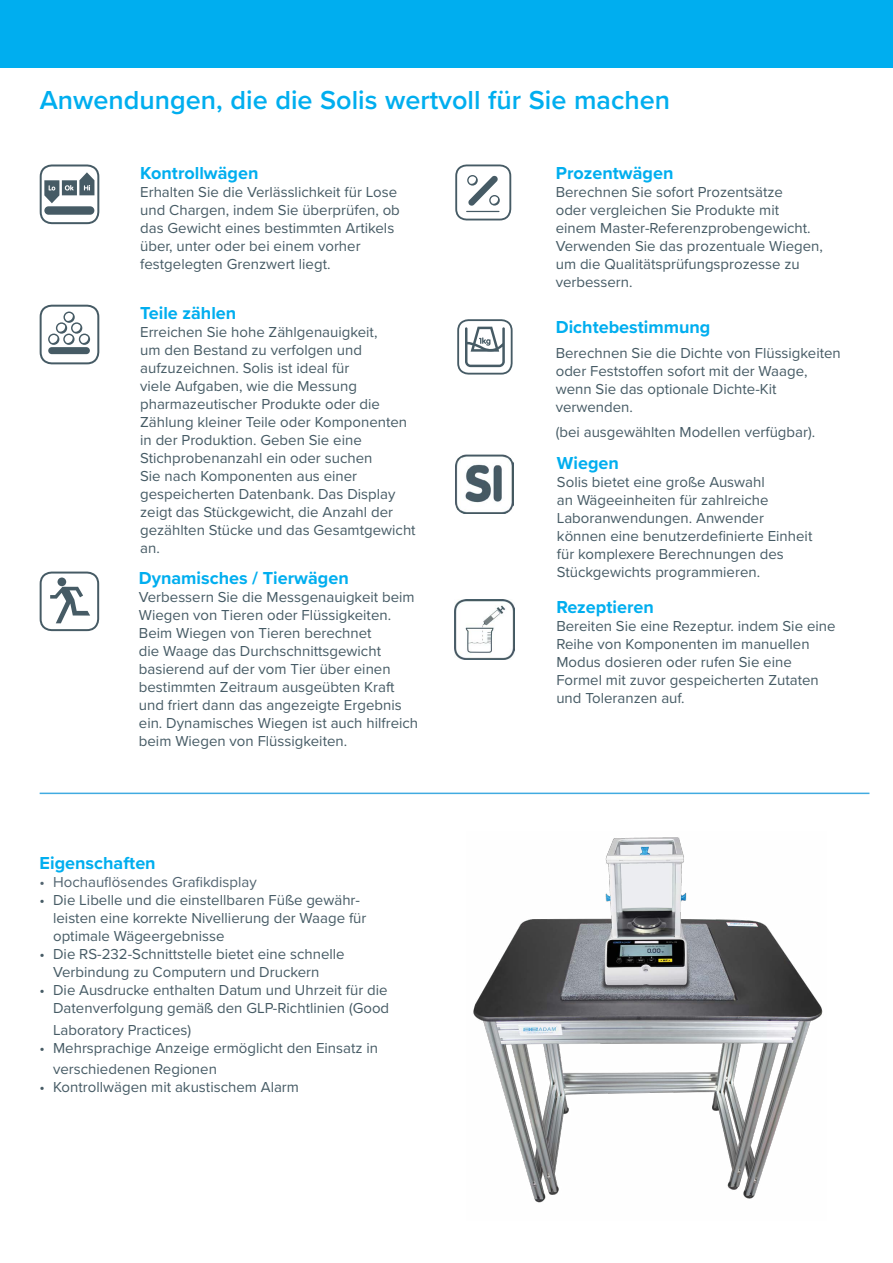
<style>
.page{position:relative;width:893px;height:1263px;background:#fff}
.page>*{position:absolute;margin:0;border:0;box-sizing:border-box;transform-origin:0 0}
.t1{font:600 27px "Proxima Nova";color:#00aeef}
.t2{font:700 18px "Proxima Nova";color:#00aeef}
.t3{font:15px/18px "Proxima Nova";color:#465b65}
.t4{font:15px "Proxima Nova";color:#526470}
</style>
<div class="page">
<div style="left:0;top:0;width:893px;height:67px;background:#00aeef"></div>
<img style="left:455px;top:599px;width:59px;height:60px">
<hr style="left:40px;top:793px;width:829px;height:1px;background:#41abe1">
<svg style="left:455px;top:165px;width:56px;height:55px"></svg>
<hr style="left:466px;top:211px;width:33px;height:1px;background:#465b65">
<svg style="left:40px;top:305px;width:59px;height:59px"></svg>
<div style="left:48px;top:347px;width:42px;height:7px;background:#465b65;border-radius:4px"></div>
<svg style="left:40px;top:165px;width:59px;height:59px"></svg>
<img style="left:456px;top:455px;width:58px;height:58px">
<svg style="left:40px;top:572px;width:59px;height:59px"></svg>
<svg style="left:457px;top:320px;width:56px;height:55px"></svg>
<img style="left:473px;top:837px;width:350px;height:366px">
<h1 class="t1" style="left:40px;top:80px;width:632px">Anwendungen, die die Solis wertvoll für Sie machen</h1>
<p class="t2" style="left:140px;top:159px;width:120px">Kontrollwägen</p>
<p class="t3" style="left:140px;top:182px;width:261px">Erhalten Sie die Verlässlichkeit für Lose und Chargen, indem Sie überprüfen, ob das Gewicht eines bestimmten Artikels über, unter oder bei einem vorher festgelegten Grenzwert liegt.</p>
<p class="t2" style="left:140px;top:299px;width:98px">Teile zählen</p>
<p class="t3" style="left:140px;top:322px;width:277px">Erreichen Sie hohe Zählgenauigkeit,<br>um den Bestand zu verfolgen und aufzuzeichnen. Solis ist ideal für<br>viele Aufgaben, wie die Messung pharmazeutischer Produkte oder die Zählung kleiner Teile oder Komponenten in der Produktion. Geben Sie eine Stichprobenanzahl ein oder suchen<br>Sie nach Komponenten aus einer gespeicherten Datenbank. Das Display zeigt das Stückgewicht, die Anzahl der gezählten Stücke und das Gesamtgewicht an.</p>
<p class="t2" style="left:139px;top:565px;width:211px">Dynamisches / Tierwägen</p>
<p class="t3" style="left:139px;top:588px;width:281px">Verbessern Sie die Messgenauigkeit beim Wiegen von Tieren oder Flüssigkeiten.<br>Beim Wiegen von Tieren berechnet<br>die Waage das Durchschnittsgewicht basierend auf der vom Tier über einen bestimmten Zeitraum ausgeübten Kraft und friert dann das angezeigte Ergebnis ein. Dynamisches Wiegen ist auch hilfreich beim Wiegen von Flüssigkeiten.</p>
<p class="t2" style="left:40px;top:850px;width:118px">Eigenschaften</p>
<p class="t4" style="left:40px;top:871px;width:219px">• Hochauflösendes Grafikdisplay</p>
<p class="t3" style="left:53px;top:890px;width:315px;text-indent:-14px">• Die Libelle und die einstellbaren Füße gewähr&shy;leisten eine korrekte Nivellierung der Waage für optimale Wägeergebnisse</p>
<p class="t3" style="left:53px;top:944px;width:293px;text-indent:-14px">• Die RS-232-Schnittstelle bietet eine schnelle<br>Verbindung zu Computern und Druckern</p>
<p class="t3" style="left:40px;top:980px;width:351px;text-align:right">• Die Ausdrucke enthalten Datum und Uhrzeit für die<br>Datenverfolgung gemäß den GLP-Richtlinien (Good</p>
<p class="t3" style="left:53px;top:1020px;width:140px">Laboratory Practices)</p>
<p class="t3" style="left:53px;top:1036px;width:326px;line-height:21.6px;text-indent:-14px">• Mehrsprachige Anzeige ermöglicht den Einsatz in verschiedenen Regionen</p>
<p class="t3" style="left:40px;top:1077px;width:261px">• Kontrollwägen mit akustischem Alarm</p>
<p class="t2" style="left:556px;top:159px;width:119px">Prozentwägen</p>
<p class="t3" style="left:556px;top:182px;width:269px">Berechnen Sie sofort Prozentsätze<br>oder vergleichen Sie Produkte mit einem Master-Referenzprobengewicht.<br>Verwenden Sie das prozentuale Wiegen, um die Qualitätsprüfungsprozesse zu verbessern.</p>
<p class="t2" style="left:556px;top:314px;width:156px">Dichtebestimmung</p>
<p class="t3" style="left:556px;top:344px;width:287px">Berechnen Sie die Dichte von Flüssigkeiten oder Feststoffen sofort mit der Waage, wenn Sie das optionale Dichte-Kit verwenden.</p>
<p class="t3" style="left:556px;top:422px;width:261px">(bei ausgewählten Modellen verfügbar).</p>
<p class="t2" style="left:557px;top:450px;width:63px">Wiegen</p>
<p class="t3" style="left:557px;top:472px;width:257px">Solis bietet eine große Auswahl<br>an Wägeeinheiten für zahlreiche Laboranwendungen. Anwender können eine benutzerdefinierte Einheit für komplexere Berechnungen des Stückgewichts programmieren.</p>
<p class="t2" style="left:556px;top:594px;width:99px">Rezeptieren</p>
<p class="t3" style="left:556px;top:617px;width:281px">Bereiten Sie eine Rezeptur. indem Sie eine Reihe von Komponenten im manuellen Modus dosieren oder rufen Sie eine Formel mit zuvor gespeicherten Zutaten und Toleranzen auf.</p>
</div>
